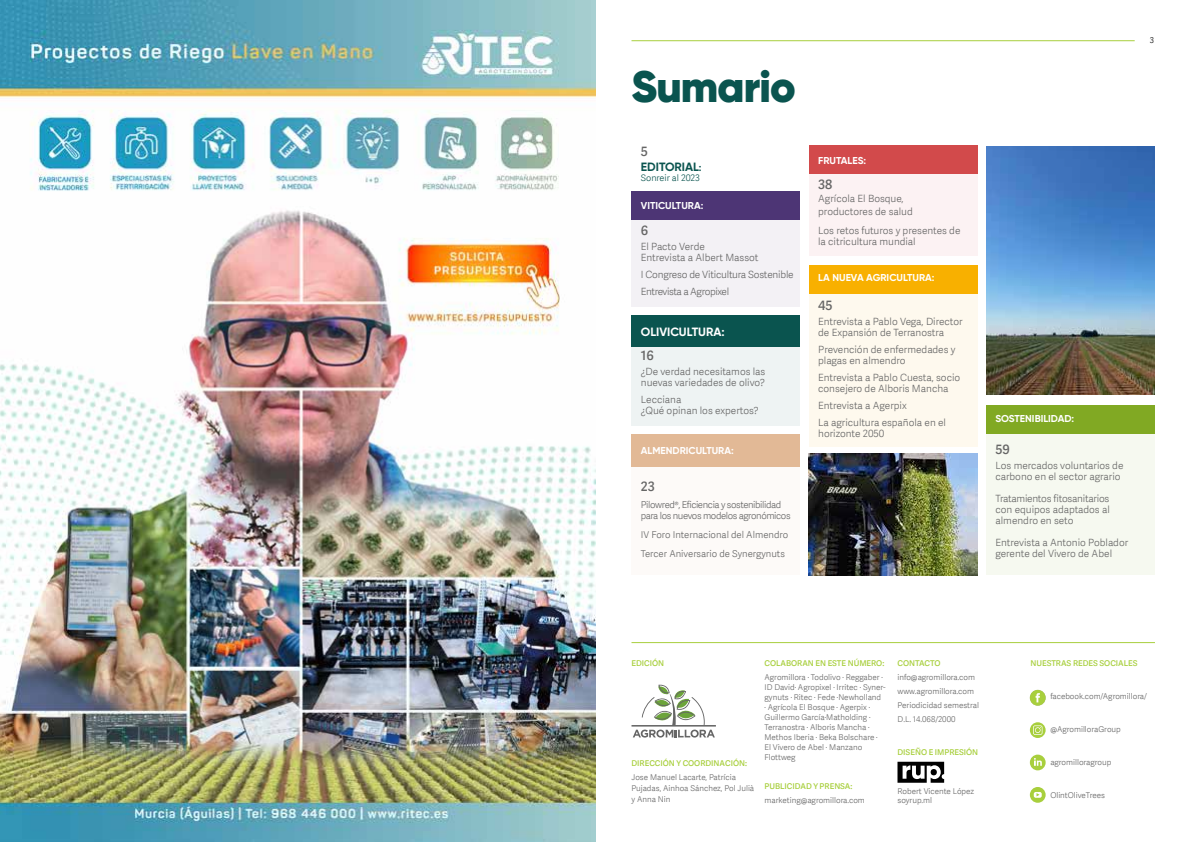
<style>
.page{position:relative;width:1191px;height:842px;background:#fff}
.page>*{position:absolute;margin:0;border:0;box-sizing:border-box;transform-origin:0 0}
.t1{font:900 44px "Gilroy";letter-spacing:-.02em;color:#0a544f}
.t2{font:600 13px "Adelle Sans";color:#666}
.t3{font:700 12px "Gilroy";color:#fff}
.t4{font:700 12px "Gilroy";color:#0a544f}
.t5{font:300 10px/11px "Adelle Sans";color:#666}
.t6{font:700 10px "Gilroy";color:#fff}
.t7{font:300 10px/17px "Adelle Sans";letter-spacing:-.025em;color:#666}
.t8{font:300 9.5px/11px "Adelle Sans";letter-spacing:-.04em;color:#666}
.t9{font:300 9.5px/19px "Adelle Sans";color:#666}
.t10{font:300 9px "Adelle Sans";color:#0a544f}
.t11{font:300 8px/10px "Adelle Sans";color:#666}
.t12{font:600 8px "Adelle Sans";color:#a8cf3d}
.t13{font:300 8px "Adelle Sans";color:#000}
.s1{font-size:10px}
</style>
<div class="page">
<div style="left:631px;top:315px;width:169px;height:32px;background:#0a544f"></div>
<div style="left:631px;top:435px;width:169px;height:32px;background:#e2b996"></div>
<div style="left:986px;top:405px;width:169px;height:29px;background:#81a923"></div>
<div style="left:809px;top:146px;width:168px;height:28px;background:#d24a4b"></div>
<div style="left:631px;top:191px;width:169px;height:29px;background:#4d3575"></div>
<div style="left:809px;top:265px;width:168px;height:29px;background:#f8b000"></div>
<div style="left:631px;top:347px;width:169px;height:79px;background:#eef3f3"></div>
<div style="left:631px;top:467px;width:169px;height:108px;background:#fdfaf8"></div>
<div style="left:986px;top:434px;width:169px;height:141px;background:#f6f9f0"></div>
<div style="left:809px;top:174px;width:168px;height:81px;background:#fcf2f3"></div>
<div style="left:631px;top:220px;width:169px;height:87px;background:#f3f1f5"></div>
<div style="left:809px;top:294px;width:168px;height:152px;background:#fef9ee"></div>
<img style="left:809px;top:453px;width:168px;height:122px">
<img style="left:986px;top:146px;width:169px;height:249px">
<svg style="left:631px;top:684px;width:85px;height:53px"></svg>
<svg style="left:1029px;top:690px;width:16px;height:16px"></svg>
<svg style="left:1035px;top:693px;width:5px;height:9px"></svg>
<svg style="left:1030px;top:722px;width:15px;height:16px"></svg>
<svg style="left:1029px;top:755px;width:16px;height:15px"></svg>
<svg style="left:1029px;top:787px;width:16px;height:16px"></svg>
<hr style="left:631px;top:642px;width:524px;height:1px;background:#a8cf3d">
<svg style="left:897px;top:762px;width:47px;height:21px"></svg>
<img style="left:0;top:0;width:595px;height:842px">
<hr style="left:631px;top:41px;width:503px;height:1px;background:#a8cf3d">
<h1 class="t1" style="left:631px;top:59px;width:166px">Sumario</h1>
<h2 class="t2" style="left:641px;top:144px;width:9px">5</h2>
<p class="t4" style="left:641px;top:159px;width:62px">EDITORIAL<span class="s1">:</span></p>
<p class="t10" style="left:641px;top:173px;width:61px">Sonreir al 2023</p>
<p class="t6" style="left:641px;top:200px;width:64px">VITICULTURA:</p>
<h2 class="t2" style="left:641px;top:223px;width:9px">6</h2>
<p class="t5" style="left:641px;top:241px;width:119px">El Pacto Verde<br>Entrevista a Albert Massot</p>
<p class="t7" style="left:641px;top:266px;width:154px">I Congreso de Viticultura Sostenible<br>Entrevista a Agropixel</p>
<p class="t3" style="left:641px;top:325px;width:85px">OLIVICULTURA:</p>
<h2 class="t2" style="left:641px;top:348px;width:14px">16</h2>
<p class="t5" style="left:641px;top:366px;width:126px">¿De verdad necesitamos las nuevas variedades de olivo?</p>
<p class="t5" style="left:641px;top:394px;width:119px">Lecciana<br>¿Qué opinan los expertos?</p>
<p class="t6" style="left:641px;top:444px;width:94px">ALMENDRICULTURA:</p>
<h2 class="t2" style="left:641px;top:479px;width:16px">23</h2>
<p class="t8" style="left:641px;top:500px;width:151px">Pilowred®, Eficiencia y sostenibilidad para los nuevos modelos agronómicos</p>
<p class="t9" style="left:641px;top:526px;width:149px">IV Foro Internacional del Almendro<br>Tercer Aniversario de Synergynuts</p>
<p class="t6" style="left:818px;top:154px;width:49px">FRUTALES:</p>
<h2 class="t2" style="left:818px;top:177px;width:16px">38</h2>
<p class="t5" style="left:818px;top:192px;width:96px;line-height:13px">Agrícola El Bosque, productores de salud</p>
<p class="t5" style="left:818px;top:225px;width:144px">Los retos futuros y presentes de la citricultura mundial</p>
<p class="t6" style="left:818px;top:272px;width:118px">LA NUEVA AGRICULTURA:</p>
<h2 class="t2" style="left:818px;top:298px;width:16px">45</h2>
<p class="t5" style="left:818px;top:316px;width:146px">Entrevista a Pablo Vega, Director de Expansión de Terranostra</p>
<p class="t5" style="left:818px;top:344px;width:139px">Prevención de enfermedades y plagas en almendro</p>
<p class="t5" style="left:818px;top:372px;width:144px">Entrevista a Pablo Cuesta, socio consejero de Alboris Mancha</p>
<p class="t5" style="left:818px;top:397px;width:129px;line-height:17px">Entrevista a Agerpix<br>La agricultura española en el</p>
<p class="t5" style="left:818px;top:428px;width:68px">horizonte 2050</p>
<p class="t13" style="left:1149px;top:36px;width:6px">3</p>
<p class="t6" style="left:995px;top:413px;width:80px">SOSTENIBILIDAD:</p>
<h2 class="t2" style="left:995px;top:442px;width:16px">59</h2>
<p class="t5" style="left:995px;top:460px;width:129px">Los mercados voluntarios de carbono en el sector agrario</p>
<p class="t5" style="left:995px;top:493px;width:116px;text-align:justify">Tratamientos fitosanitarios con equipos adaptados al almendro en seto</p>
<p class="t5" style="left:995px;top:537px;width:134px">Entrevista a Antonio Poblador gerente del Vivero de Abel</p>
<p class="t12" style="left:631px;top:658px;width:34px">EDICIÓN</p>
<p class="t12" style="left:764px;top:658px;width:121px">COLABORAN EN ESTE NÚMERO:</p>
<p class="t11" style="left:764px;top:672px;width:123px">Agromillora · Todolivo · Reggaber ·<br>ID David· Agropixel · Irritec · Syner&shy;gynuts · Ritec · Fede ·Newholland<br>· Agrícola El Bosque · Agerpix ·<br>Guillermo García·Matholding ·<br>Terranostra · Alboris Mancha ·<br>Methos Iberia · Beka Bolschare ·<br>El Vivero de Abel · Manzano<br>Flottweg</p>
<p class="t12" style="left:631px;top:758px;width:117px">DIRECCIÓN Y COORDINACIÓN:</p>
<p class="t11" style="left:631px;top:772px;width:124px;line-height:11px">Jose Manuel Lacarte, Patrícia<br>Pujadas, Ainhoa Sánchez, Pol Julià y Anna Nin</p>
<p class="t12" style="left:764px;top:781px;width:89px">PUBLICIDAD Y PRENSA:</p>
<p class="t11" style="left:764px;top:795px;width:102px">marketing@agromillora.com</p>
<p class="t12" style="left:897px;top:658px;width:44px">CONTACTO</p>
<p class="t11" style="left:897px;top:670px;width:83px;line-height:14px">info@agromillora.com www.agromillora.com<br>Periodicidad semestral<br>D.L. 14.068/2000</p>
<p class="t12" style="left:897px;top:748px;width:82px">DISEÑO E IMPRESIÓN</p>
<p class="t11" style="left:897px;top:787px;width:78px;line-height:9px">Robert Vicente López soyrup.ml</p>
<p class="t12" style="left:1030px;top:658px;width:109px">NUESTRAS REDES SOCIALES</p>
<p class="t11" style="left:1050px;top:691px;width:98px">facebook.com/Agromillora/</p>
<p class="t11" style="left:1050px;top:724px;width:72px">@AgromilloraGroup</p>
<p class="t11" style="left:1050px;top:757px;width:63px">agromilloragroup</p>
<p class="t11" style="left:1050px;top:790px;width:56px">OlintOliveTrees</p>
</div>
